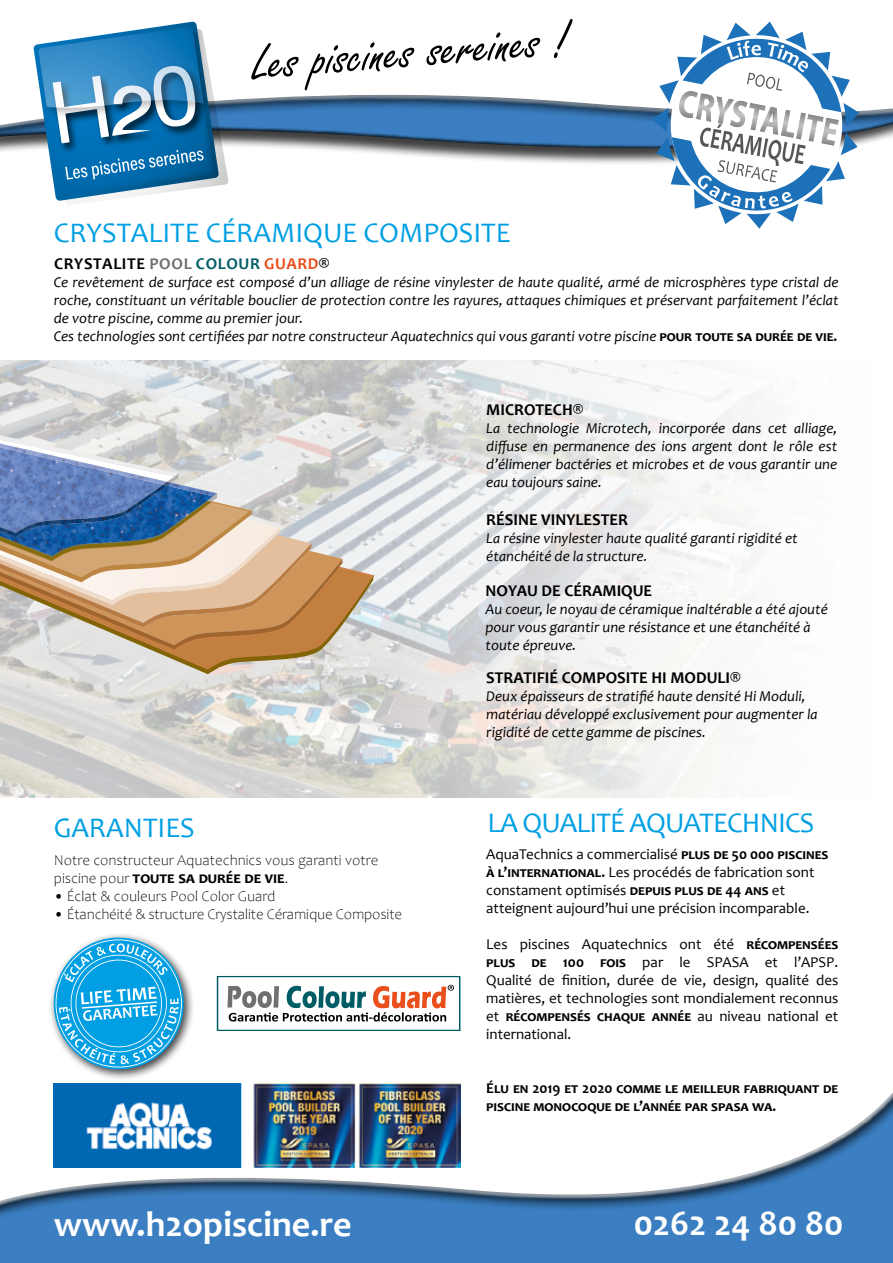
<style>
.page{position:relative;width:893px;height:1263px;background:#fff}
.page>*{position:absolute;margin:0;border:0;box-sizing:border-box;transform-origin:0 0}
.t1{font:55.5px "Freestyle Script";color:#000}
.t2{font:700 36px "Candara";color:#fff}
.t3{font:28.5px "Candara";color:#009fe3}
.t4{font:28.5px "Candara";letter-spacing:-.03em;color:#009fe3}
.t5{font:700 16.5px "Candara";color:#000}
.t6{font:700 16.5px "Candara";letter-spacing:.04em;color:#000}
.t7{font:italic 15px/18px "Candara";color:#000}
.t8{font:15px/18px "Candara";color:#000}
.t9{font:300 15px "Candara";color:#000}
.t10{font:700 15px/18px "Candara";color:#000}
.s1{color:#706f6f}
.s2{color:#005c64}
.s3{color:#e94e1b}
.s4{font-weight:700;font-style:normal}
.s5{font-weight:300;font-size:15px}
.s6{font-weight:300}
.s7{font-weight:700}
</style>
<div class="page">
<img style="left:0;top:361px;width:749px;height:436px">
<div style="left:0;top:1058px;width:893px;height:205px;background:#000;opacity:.75"></div>
<svg style="left:0;top:21px;width:893px;height:160px"></svg>
<svg style="left:33px;top:22px;width:195px;height:183px"></svg>
<svg style="left:0;top:485px;width:373px;height:189px;background:#d2c7b9"></svg>
<svg style="left:0;top:477px;width:342px;height:173px;background:#c9a784"></svg>
<svg style="left:0;top:470px;width:311px;height:158px;background:#cca985"></svg>
<svg style="left:0;top:421px;width:280px;height:184px;background:#afafb2"></svg>
<svg style="left:217px;top:976px;width:243px;height:55px"></svg>
<svg style="left:650px;top:21px;width:211px;height:208px"></svg>
<div style="left:48px;top:932px;width:147px;height:149px;background:#000;opacity:.75"></div>
<svg style="left:51px;top:935px;width:135px;height:137px"></svg>
<img style="left:54px;top:1083px;width:406px;height:84px">
<h1 class="t1" style="left:250px;top:34px;width:319px;rotate:-5deg">Les piscines sereines !</h1>
<h3 class="t3" style="left:54px;top:215px;width:458px">CRYSTALITE CÉRAMIQUE COMPOSITE</h3>
<p class="t6" style="left:54px;top:253px;width:277px">CRYSTALITE <span class="s1">POOL</span> <span class="s2">COLOUR</span> <span class="s3">GUARD</span>®</p>
<p class="t7" style="left:54px;top:273px;width:786px">Ce revêtement de surface est composé d’un alliage de résine vinylester de haute qualité, armé de microsphères type cristal de roche, constituant un véritable bouclier de protection contre les rayures, attaques chimiques et préservant parfaitement l’éclat de votre piscine, comme au premier jour.<br>Ces technologies sont certifiées par notre constructeur Aquatechnics qui vous garanti votre piscine <span class="s4">pour toute sa durée de vie.</span></p>
<p class="t5" style="left:486px;top:400px;width:99px">MICROTECH®</p>
<p class="t7" style="left:486px;top:419px;width:352px;text-align:justify">La technologie Microtech, incorporée dans cet alliage, diffuse en permanence des ions argent dont le rôle est d’élimener bactéries et microbes et de vous garantir une eau toujours saine.</p>
<p class="t5" style="left:486px;top:509px;width:143px">RÉSINE VINYLESTER</p>
<p class="t7" style="left:486px;top:529px;width:313px">La résine vinylester haute qualité garanti rigidité et étanchéité de la structure.</p>
<p class="t5" style="left:486px;top:580px;width:168px">NOYAU DE CÉRAMIQUE</p>
<p class="t7" style="left:486px;top:600px;width:344px">Au coeur, le noyau de céramique inaltérable a été ajouté pour vous garantir une résistance et une étanchéité à toute épreuve.</p>
<p class="t5" style="left:486px;top:667px;width:256px">STRATIFIÉ COMPOSITE HI MODULI®</p>
<p class="t7" style="left:486px;top:687px;width:333px">Deux épaisseurs de stratifié haute densité Hi Moduli, matériau développé exclusivement pour augmenter la rigidité de cette gamme de piscines.</p>
<h3 class="t3" style="left:54px;top:810px;width:143px">GARANTIES</h3>
<h3 class="t4" style="left:487px;top:805px;width:329px">LA QUALITÉ AQUATECHNICS</h3>
<p class="t9" style="left:54px;top:851px;width:326px">Notre constructeur Aquatechnics vous garanti votre</p>
<p class="t5" style="left:54px;top:867px;width:237px"><span class="s5">piscine pour</span> toute sa durée de vie<span class="s6">.</span></p>
<p class="t9" style="left:54px;top:887px;width:223px">• Éclat &amp; couleurs Pool Color Guard</p>
<p class="t9" style="left:54px;top:905px;width:350px">• Étanchéité &amp; structure Crystalite Céramique Composite</p>
<p class="t8" style="left:486px;top:845px;width:344px">AquaTechnics a commercialisé <span class="s7">plus de 50 000 piscines à l’international.</span> Les procédés de fabrication sont constament optimisés <span class="s7">depuis plus de 44 ans</span> et atteignent aujourd’hui une précision incomparable.</p>
<p class="t8" style="left:486px;top:935px;width:354px;text-align:justify">Les piscines Aquatechnics ont été <span class="s7">récompensées plus de 100 fois</span> par le SPASA et l’APSP.<br>Qualité de finition, durée de vie, design, qualité des matières, et technologies sont mondialement reconnus et <span class="s7">récompensés chaque année</span> au niveau national et international.</p>
<p class="t10" style="left:486px;top:1079px;width:354px">Élu en 2019 et 2020 comme le meilleur fabriquant de piscine monocoque de l’année par spasa wa.</p>
<h2 class="t2" style="left:54px;top:1201px;width:299px">www.h2opiscine.re</h2>
<h2 class="t2" style="left:634px;top:1201px;width:211px">0262 24 80 80</h2>
</div>
